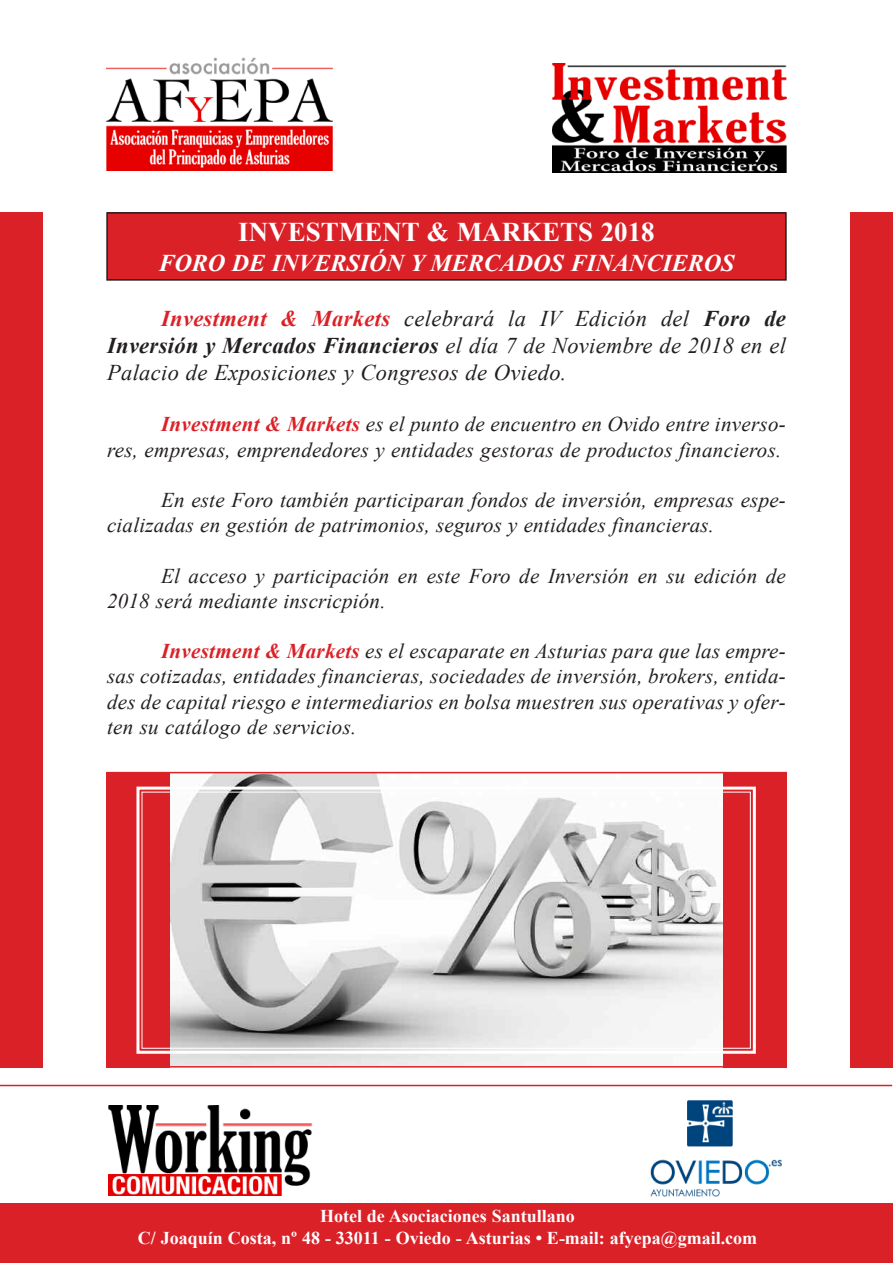
<style>
.page{position:relative;width:893px;height:1263px;background:#fff}
.page>*{position:absolute;margin:0;border:0;box-sizing:border-box;transform-origin:0 0}
.t1{font:700 27px "Times New Roman";color:#fff}
.t2{font:italic 700 24px "Times New Roman";color:#fff}
.t3{font:italic 22.5px/27px "Times New Roman";letter-spacing:.015em;color:#231f20;text-align:justify}
.t4{font:italic 21px/25.2px "Times New Roman";letter-spacing:.01em;color:#231f20}
.t5{font:700 18px/21.6px "Times New Roman";color:#fff;text-align:center}
.s1{font-weight:700;color:#db2128}
.s2{font-weight:700}
</style>
<div class="page">
<img style="left:106px;top:57px;width:226px;height:113px">
<img style="left:552px;top:63px;width:234px;height:110px">
<hr style="left:0;top:1085px;width:892px;height:1px;background:#db2128">
<div style="left:0;top:1203px;width:893px;height:59px;background:#db2128"></div>
<div style="left:0;top:213px;width:43px;height:855px;background:#db2128"></div>
<img style="left:108px;top:1106px;width:204px;height:89px">
<img style="left:650px;top:1100px;width:132px;height:96px">
<div style="left:850px;top:213px;width:43px;height:855px;background:#db2128"></div>
<div style="left:107px;top:213px;width:679px;height:67px;background:#db2128"></div>
<div style="left:106px;top:212px;width:681px;height:69px;border:2px solid #231f20"></div>
<img style="left:170px;top:775px;width:553px;height:289px">
<div style="left:106px;top:772px;width:64px;height:295px;background:#db2128"></div>
<div style="left:723px;top:772px;width:64px;height:295px;background:#db2128"></div>
<div style="left:136px;top:787px;width:620px;height:267px;border:3px solid #fff"></div>
<div style="left:141px;top:792px;width:610px;height:257px;border:1px solid #fff"></div>
<p class="t1" style="left:238px;top:217px;width:418px">INVESTMENT &amp; MARKETS 2018</p>
<p class="t2" style="left:159px;top:250px;width:577px">FORO DE INVERSIÓN Y MERCADOS FINANCIEROS</p>
<p class="t3" style="left:107px;top:305px;width:680px;text-indent:54px"><span class="s1">Investment &amp; Markets</span> celebrará la IV Edición del <span class="s2">Foro de Inversión y Mercados Financieros</span> el día 7 de Noviembre de 2018 en el Palacio de Exposiciones y Congresos de Oviedo.</p>
<p class="t4" style="left:107px;top:412px;width:680px;text-align:right"><span class="s1">Investment &amp; Markets</span> es el punto de encuentro en Ovido entre inverso-<br>res, empresas, emprendedores y entidades gestoras de productos financieros.</p>
<p class="t4" style="left:107px;top:487px;width:680px;text-indent:54px">En este Foro también participaran fondos de inversión, empresas espe&shy;cializadas en gestión de patrimonios, seguros y entidades financieras.</p>
<p class="t4" style="left:107px;top:563px;width:680px;text-indent:54px">El acceso y participación en este Foro de Inversión en su edición de<br>2018 será mediante inscricpión.</p>
<p class="t4" style="left:107px;top:639px;width:680px;text-align:justify;text-indent:54px"><span class="s1">Investment &amp; Markets</span> es el escaparate en Asturias para que las empre&shy;sas cotizadas, entidades financieras, sociedades de inversión, brokers, entida&shy;des de capital riesgo e intermediarios en bolsa muestren sus operativas y ofer&shy;ten su catálogo de servicios.</p>
<p class="t5" style="left:138px;top:1205px;width:621px">Hotel de Asociaciones Santullano<br>C/ Joaquín Costa, nº 48 - 33011 - Oviedo - Asturias • E-mail: afyepa@gmail.com</p>
</div>
